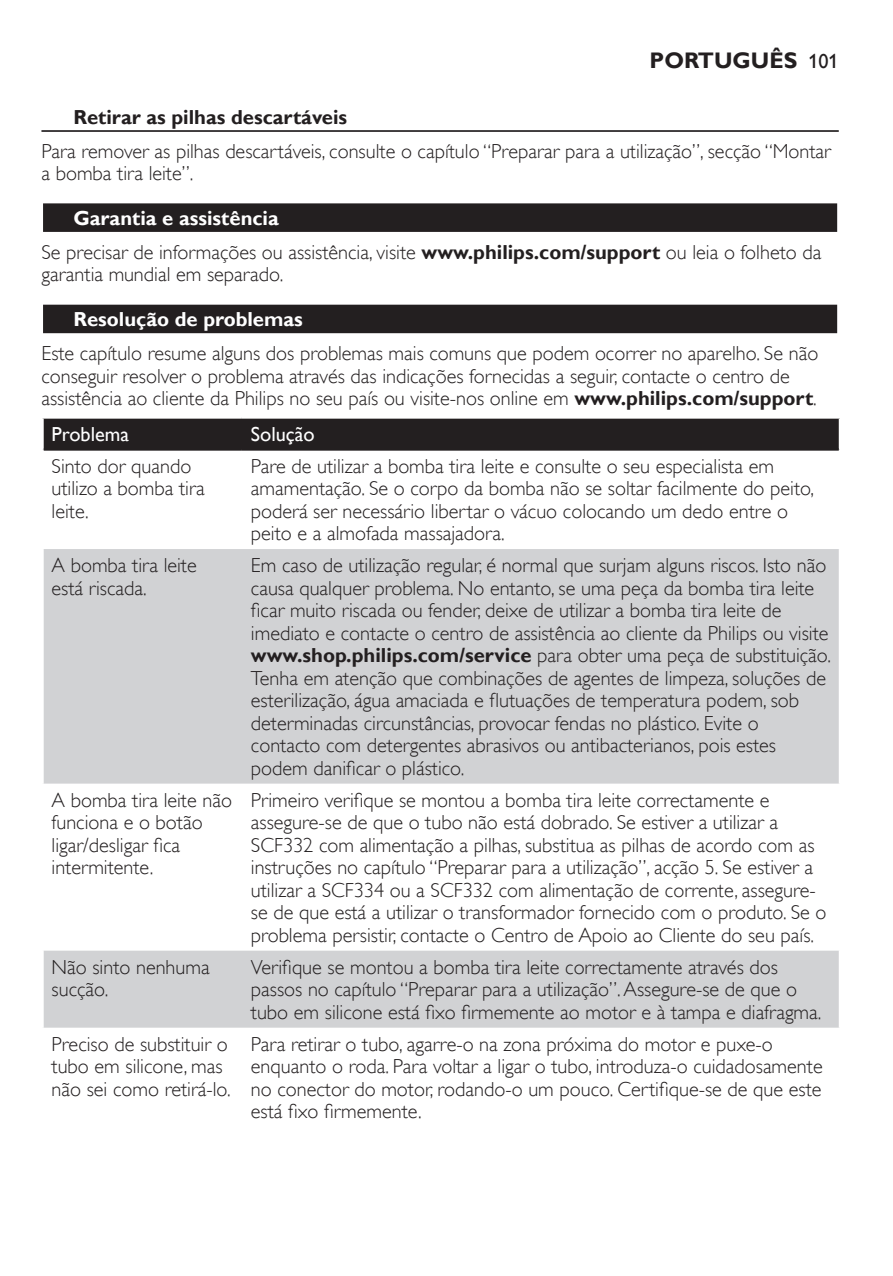
<style>
.page{position:relative;width:893px;height:1276px;background:#fff}
.page>*{position:absolute;margin:0;border:0;box-sizing:border-box;transform-origin:0 0}
.t1{font:700 22.5px "Gill Sans Alt One WGL";color:#231f20}
.t2{font:20.25px/22.5px "Gill Sans Alt One WGL Light";color:#231f20}
.t3{font:700 20.25px "Gill Sans Alt One WGL";color:#fff}
.t4{font:700 20.25px "Gill Sans Alt One WGL";color:#231f20}
.t5{font:20.25px "Gill Sans Alt One WGL";color:#fff}
.s1{font-weight:400;font-size:20.25px}
.s2{font-family:"Gill Sans Alt One WGL";font-weight:700}
</style>
<div class="page">
<hr style="left:41px;top:130px;width:798px;height:2px;background:#231f20">
<div style="left:43px;top:203px;width:794px;height:29px;background:#231f20"></div>
<div style="left:41px;top:303px;width:798px;height:32px;background:linear-gradient(to right,#d2d1d1,#d2d1d1)"></div>
<div style="left:43px;top:305px;width:794px;height:28px;background:#231f20"></div>
<div style="left:44px;top:419px;width:795px;height:29px;background:#231f20"></div>
<svg style="left:44px;top:549px;width:795px;height:478px;fill:#d1d2d4"></svg>
<hr style="left:44px;top:448px;width:198px;height:3px;background:#231f20">
<hr style="left:242px;top:448px;width:597px;height:3px;background:#231f20">
<p class="t1" style="left:650px;top:45px;width:191px">PORTUGUÊS <span class="s1">101</span></p>
<p class="t4" style="left:73px;top:103px;width:275px">Retirar as pilhas descartáveis</p>
<p class="t2" style="left:41px;top:140px;width:791px">Para remover as pilhas descartáveis, consulte o capítulo “Preparar para a utilização”, secção “Montar a bomba tira leite”.</p>
<p class="t3" style="left:73px;top:204px;width:207px">Garantia e assistência</p>
<p class="t2" style="left:41px;top:241px;width:781px">Se precisar de informações ou assistência, visite <span class="s2">www.philips.com/support</span> ou leia o folheto da garantia mundial em separado.</p>
<p class="t3" style="left:73px;top:306px;width:231px">Resolução de problemas</p>
<p class="t2" style="left:41px;top:342px;width:778px">Este capítulo resume alguns dos problemas mais comuns que podem ocorrer no aparelho. Se não conseguir resolver o problema através das indicações fornecidas a seguir, contacte o centro de assistência ao cliente da Philips no seu país ou visite-nos online em <span class="s2">www.philips.com/support</span>.</p>
<p class="t5" style="left:52px;top:420px;width:79px">Problema</p>
<p class="t5" style="left:251px;top:420px;width:65px">Solução</p>
<p class="t2" style="left:52px;top:454px;width:155px">Sinto dor quando utilizo a bomba tira leite.</p>
<p class="t2" style="left:251px;top:454px;width:565px">Pare de utilizar a bomba tira leite e consulte o seu especialista em amamentação. Se o corpo da bomba não se soltar facilmente do peito, poderá ser necessário libertar o vácuo colocando um dedo entre o peito e a almofada massajadora.</p>
<p class="t2" style="left:52px;top:554px;width:147px">A bomba tira leite está riscada.</p>
<p class="t2" style="left:251px;top:554px;width:582px">Em caso de utilização regular, é normal que surjam alguns riscos. Isto não causa qualquer problema. No entanto, se uma peça da bomba tira leite ficar muito riscada ou fender, deixe de utilizar a bomba tira leite de imediato e contacte o centro de assistência ao cliente da Philips ou visite <span class="s2">www.shop.philips.com/service</span> para obter uma peça de substituição.<br>Tenha em atenção que combinações de agentes de limpeza, soluções de esterilização, água amaciada e flutuações de temperatura podem, sob determinadas circunstâncias, provocar fendas no plástico. Evite o contacto com detergentes abrasivos ou antibacterianos, pois estes podem danificar o plástico.</p>
<p class="t2" style="left:52px;top:788px;width:182px">A bomba tira leite não funciona e o botão ligar/desligar fica intermitente.</p>
<p class="t2" style="left:251px;top:788px;width:577px">Primeiro verifique se montou a bomba tira leite correctamente e assegure-se de que o tubo não está dobrado. Se estiver a utilizar a SCF332 com alimentação a pilhas, substitua as pilhas de acordo com as instruções no capítulo “Preparar para a utilização”, acção 5. Se estiver a utilizar a SCF334 ou a SCF332 com alimentação de corrente, assegure&shy;se de que está a utilizar o transformador fornecido com o produto. Se o problema persistir, contacte o Centro de Apoio ao Cliente do seu país.</p>
<p class="t2" style="left:52px;top:955px;width:160px">Não sinto nenhuma sucção.</p>
<p class="t2" style="left:251px;top:955px;width:572px">Verifique se montou a bomba tira leite correctamente através dos passos no capítulo “Preparar para a utilização”. Assegure-se de que o tubo em silicone está fixo firmemente ao motor e à tampa e diafragma.</p>
<p class="t2" style="left:52px;top:1032px;width:181px">Preciso de substituir o tubo em silicone, mas não sei como retirá-lo.</p>
<p class="t2" style="left:251px;top:1032px;width:573px">Para retirar o tubo, agarre-o na zona próxima do motor e puxe-o enquanto o roda. Para voltar a ligar o tubo, introduza-o cuidadosamente no conector do motor, rodando-o um pouco. Certifique-se de que este está fixo firmemente.</p>
</div>
